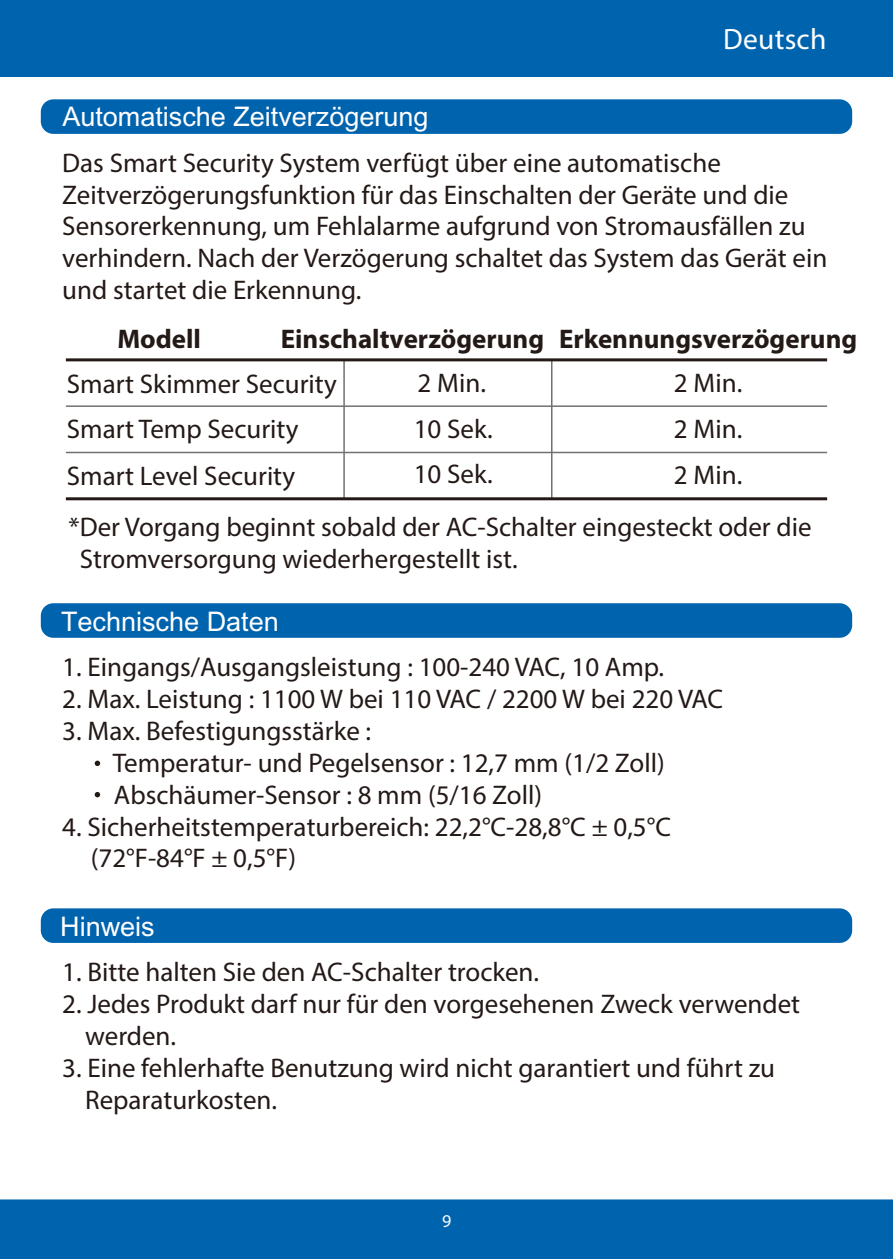
<style>
.page{position:relative;width:893px;height:1259px;background:#fff}
.page>*{position:absolute;margin:0;border:0;box-sizing:border-box;transform-origin:0 0}
.t1{font:29.4px "Myriad Pro";letter-spacing:.01em;color:#fff}
.t2{font:27px/31.8px "Myriad Pro";color:#231916}
.t3{font:27px "Arial Unicode MS";color:#fff}
.t4{font:700 27px "Myriad Pro";color:#231916}
.t5{font:18px "Myriad Pro";color:#fff}
</style>
<div class="page">
<div style="left:0;top:0;width:893px;height:77px;background:#0063ae"></div>
<div style="left:0;top:1199px;width:893px;height:60px;background:#0063ae"></div>
<div style="left:41px;top:99px;width:811px;height:35px;background:#0063ae;border-radius:13px"></div>
<hr style="left:343px;top:360px;width:2px;height:138px;background:#717171">
<hr style="left:551px;top:360px;width:1px;height:138px;background:#717171">
<hr style="left:66px;top:405px;width:761px;height:2px;background:#717171">
<hr style="left:66px;top:452px;width:761px;height:1px;background:#717171">
<hr style="left:66px;top:497px;width:761px;height:3px;background:#231916">
<div style="left:41px;top:603px;width:811px;height:35px;background:#0063ae;border-radius:13px"></div>
<div style="left:41px;top:908px;width:811px;height:35px;background:#0063ae;border-radius:13px"></div>
<hr style="left:66px;top:358px;width:761px;height:3px;background:#231916">
<svg style="left:95px;top:760px;width:5px;height:6px"></svg>
<svg style="left:95px;top:792px;width:5px;height:5px"></svg>
<p class="t1" style="left:723px;top:27px;width:105px">Deutsch</p>
<p class="t3" style="left:62px;top:107px;width:368px">Automatische Zeitverzögerung</p>
<p class="t2" style="left:62px;top:149px;width:767px">Das Smart Security System verfügt über eine automatische Zeitverzögerungsfunktion für das Einschalten der Geräte und die Sensorerkennung, um Fehlalarme aufgrund von Stromausfällen zu verhindern. Nach der Verzögerung schaltet das System das Gerät ein und startet die Erkennung.</p>
<p class="t4" style="left:117px;top:328px;width:85px">Modell</p>
<p class="t4" style="left:281px;top:328px;width:578px">Einschaltverzögerung Erkennungsverzögerung</p>
<p class="t2" style="left:67px;top:370px;width:271px">Smart Skimmer Security</p>
<p class="t2" style="left:414px;top:362px;width:81px;line-height:45.9px">2 Min.<br>10 Sek.<br>10 Sek.</p>
<p class="t2" style="left:674px;top:362px;width:70px;line-height:45.9px;text-align:justify">2 Min.<br>2 Min.<br>2 Min.</p>
<p class="t2" style="left:80px;top:514px;width:733px;text-indent:-11px">*Der Vorgang beginnt sobald der AC-Schalter eingesteckt oder die<br>Stromversorgung wiederhergestellt ist.</p>
<p class="t2" style="left:67px;top:415px;width:233px">Smart Temp Security</p>
<p class="t2" style="left:67px;top:462px;width:230px">Smart Level Security</p>
<p class="t3" style="left:61px;top:611px;width:219px">Technische Daten</p>
<p class="t2" style="left:62px;top:653px;width:603px">1. Eingangs/Ausgangsleistung : 100-240 VAC, 10 Amp.</p>
<p class="t2" style="left:62px;top:685px;width:662px">2. Max. Leistung : 1100 W bei 110 VAC / 2200 W bei 220 VAC</p>
<p class="t2" style="left:113px;top:717px;width:553px;text-indent:-50px">3. Max. Befestigungsstärke :<br>Temperatur- und Pegelsensor : 12,7 mm (1/2 Zoll)<br>Abschäumer-Sensor : 8 mm (5/16 Zoll)</p>
<p class="t2" style="left:91px;top:813px;width:582px;text-indent:-29px">4. Sicherheitstemperaturbereich: 22,2°C-28,8°C ± 0,5°C (72°F-84°F ± 0,5°F)</p>
<p class="t3" style="left:60px;top:916px;width:96px">Hinweis</p>
<p class="t2" style="left:62px;top:958px;width:478px">1. Bitte halten Sie den AC-Schalter trocken.</p>
<p class="t2" style="left:85px;top:990px;width:716px;text-indent:-23px">2. Jedes Produkt darf nur für den vorgesehenen Zweck verwendet werden.</p>
<p class="t2" style="left:85px;top:1054px;width:691px;text-indent:-23px">3. Eine fehlerhafte Benutzung wird nicht garantiert und führt zu<br>Reparaturkosten.</p>
<p class="t5" style="left:442px;top:1214px;width:11px">9</p>
</div>
